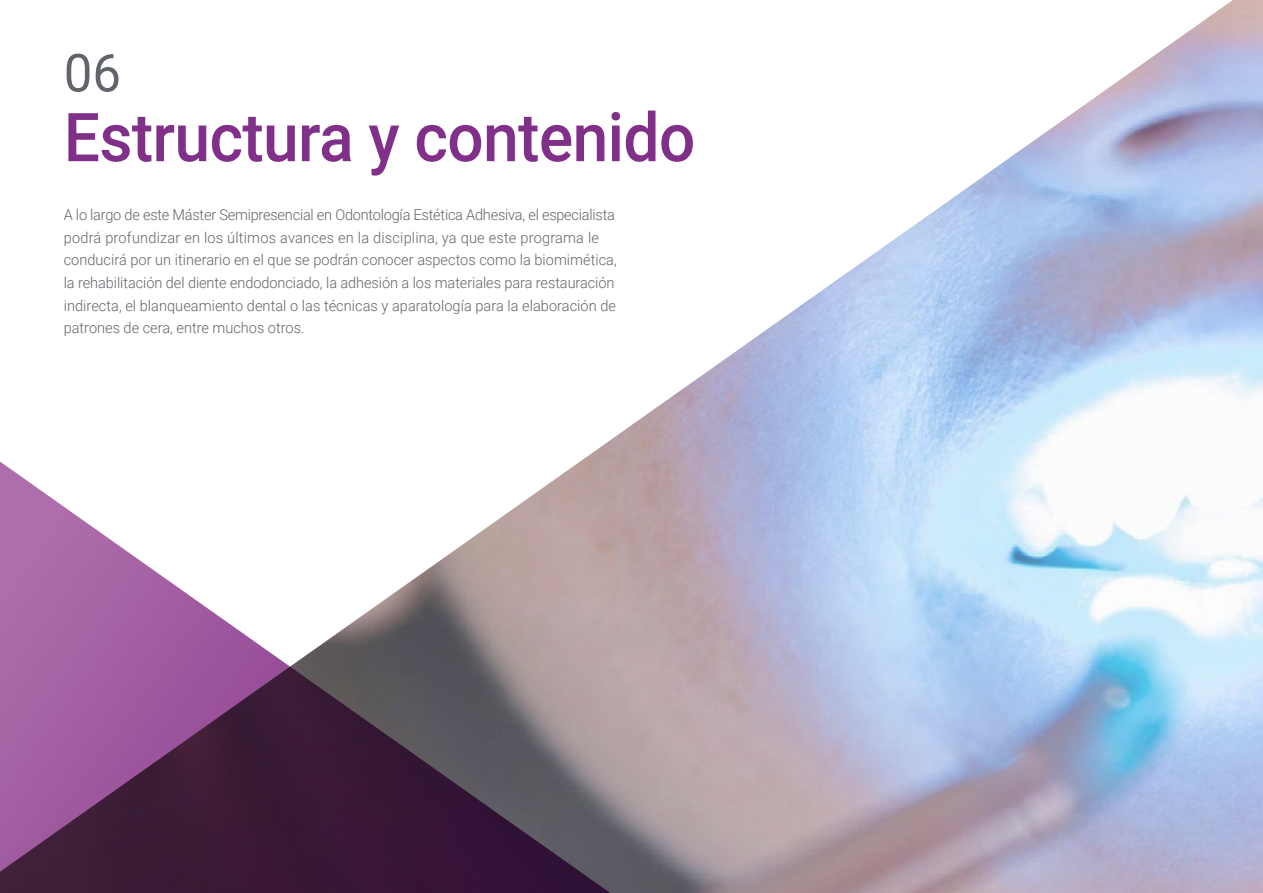
<style>
.page{position:relative;width:1263px;height:893px;background:#fff}
.page>*{position:absolute;margin:0;border:0;box-sizing:border-box;transform-origin:0 0}
.t1{font:500 67.5px "Roboto";letter-spacing:-.01em;color:#813089;scale:.95 1}
.t2{font:52.5px "Roboto";color:#61646a}
.t3{font:300 15px/22.5px "Roboto";color:#61646a}
</style>
<div class="page">
<img style="left:602px;top:0;width:661px;height:893px">
<svg style="left:0;top:446px;width:640px;height:447px"></svg>
<h2 class="t2" style="left:64px;top:36px;width:59px">06</h2>
<h1 class="t1" style="left:64px;top:90px;width:666px">Estructura y contenido</h1>
<p class="t3" style="left:64px;top:203px;width:554px">A lo largo de este Máster Semipresencial en Odontología Estética Adhesiva, el especialista podrá profundizar en los últimos avances en la disciplina, ya que este programa le conducirá por un itinerario en el que se podrán conocer aspectos como la biomimética, la rehabilitación del diente endodonciado, la adhesión a los materiales para restauración indirecta, el blanqueamiento dental o las técnicas y aparatología para la elaboración de patrones de cera, entre muchos otros.</p>
</div>
